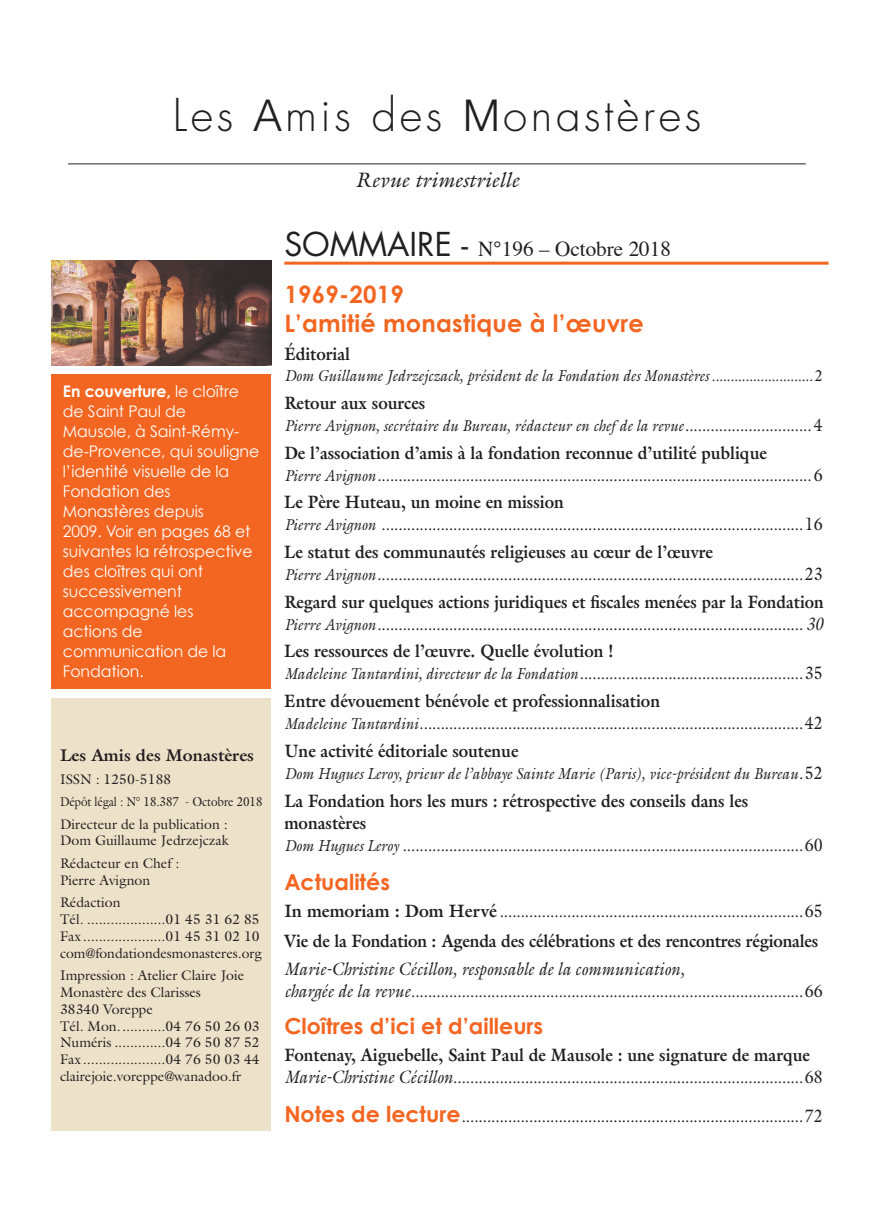
<style>
.page{position:relative;width:874px;height:1214px;background:#fff}
.page>*{position:absolute;margin:0;border:0;box-sizing:border-box;transform-origin:0 0}
.t1{font:300 44px "Futura";letter-spacing:.08em;color:#231f20}
.t2{font:700 24px/29.6px "Century Gothic";letter-spacing:.01em;color:#f36621}
.t3{font:700 22px "Century Gothic";color:#f36621}
.t4{font:21.2px "Times";color:#231f20}
.t5{font:italic 21px "Galliard";color:#231f20}
.t6{font:italic 18px/22px "Galliard";color:#231f20;scale:.9 1}
.t7{font:700 18px/29.6px "Galliard";letter-spacing:-.01em;color:#231f20;scale:.94 1}
.t8{font:700 18px "Galliard";letter-spacing:-.01em;color:#231f20;scale:.9 1}
.t9{font:700 17px "Galliard";color:#231f20}
.t10{font:16px/20px "Century Gothic";letter-spacing:-.005em;color:#fff}
.t11{font:italic 16px "Galliard";color:#231f20;scale:.9 1}
.t12{font:14px/16.8px "Galliard";color:#231f20}
.t13{font:13px "Galliard";letter-spacing:-.01em;color:#231f20;scale:.9 1}
.s1{font-family:"Helvetica Neue"}
.s2{font-weight:700}
.s3{font-family:"Futura";font-size:32px}
.s4{font-style:normal}
.s5{font-size:18px}
.s6{font-style:normal;font-size:18px}
.s7{font-weight:700;font-style:normal}
.s8{font-size:16px}
.s9{font-weight:400;font-style:italic}
.s10{font-weight:400}
.s11{font-family:"Century Gothic";font-weight:700;font-style:normal;font-size:22px;color:#f36621}
</style>
<div class="page">
<hr style="left:68px;top:163px;width:737px;height:1px;background:#231f20">
<div style="left:52px;top:698px;width:219px;height:432px;background:#eee1c9"></div>
<hr style="left:284px;top:261px;width:544px;height:3px;background:#f36621">
<div style="left:52px;top:373px;width:219px;height:315px;background:#f36621"></div>
<img style="left:52px;top:260px;width:219px;height:105px">
<h1 class="t1" style="left:173px;top:88px;width:529px">Les <span class="s1">A</span>mis des <span class="s1">M</span>onastères</h1>
<p class="t10" style="left:63px;top:381px;width:198px"><span class="s2">En couverture,</span> le cloître de Saint Paul de<br>Mausole, à Saint-Rémy&shy;de-Provence, qui souligne l’identité visuelle de la<br>Fondation des<br>Monastères depuis<br>2009. Voir en pages 68 et suivantes la rétrospective des cloîtres qui ont successivement accompagné les<br>actions de communication de la<br>Fondation.</p>
<p class="t9" style="left:60px;top:744px;width:195px">Les Amis des Monastères</p>
<p class="t12" style="left:60px;top:770px;width:113px">ISSN : 1250-5188</p>
<p class="t13" style="left:60px;top:793px;width:226px">Dépôt légal : N° 18.387 - Octobre 2018</p>
<p class="t12" style="left:60px;top:815px;width:170px">Directeur de la publication :<br>Dom Guillaume Jedrzejczak</p>
<p class="t12" style="left:60px;top:854px;width:121px">Rédacteur en Chef :<br>Pierre Avignon</p>
<p class="t12" style="left:60px;top:893px;width:203px">Rédaction<br>Tél. ....................01 45 31 62 85<br>Fax .....................01 45 31 02 10 com@fondationdesmonasteres.org</p>
<p class="t12" style="left:60px;top:966px;width:201px">Impression : Atelier Claire Joie<br>Monastère des Clarisses<br>38340 Voreppe<br>Tél. Mon............04 76 50 26 03<br>Numéris .............04 76 50 87 52<br>Fax .....................04 76 50 03 44 clairejoie.voreppe@wanadoo.fr</p>
<p class="t5" style="left:355px;top:167px;width:165px">Revue trimestrielle</p>
<p class="t4" style="left:284px;top:229px;width:388px"><span class="s3">SOMMAIRE -</span> N°196 – Octobre 2018</p>
<h2 class="t2" style="left:284px;top:278px;width:361px">1969-2019<br>L’amitié monastique à l’œuvre</h2>
<p class="t8" style="left:284px;top:342px;width:75px">Éditorial</p>
<p class="t11" style="left:284px;top:366px;width:599px">Dom Guillaume Jedrzejczack, président de la Fondation des Monastères ........................... <span class="s4">2</span></p>
<p class="t8" style="left:284px;top:391px;width:158px">Retour aux sources</p>
<p class="t11" style="left:284px;top:415px;width:599px">Pierre Avignon, secrétaire du Bureau, rédacteur en chef de la revue<span class="s5">..............................</span> <span class="s6">4</span></p>
<p class="t6" style="left:284px;top:441px;width:599px"><span class="s7">De l’association d’amis à la fondation reconnue d’utilité publique<br></span><span class="s8">Pierre Avignon</span>....................................................................................................... <span class="s4">6</span></p>
<p class="t6" style="left:284px;top:491px;width:599px"><span class="s7">Le Père Huteau, un moine en mission<br></span><span class="s8">Pierre Avignon</span> ....................................................................................................<span class="s4">16</span></p>
<p class="t6" style="left:284px;top:540px;width:599px"><span class="s7">Le statut des communautés religieuses au cœur de l’œuvre<br></span><span class="s8">Pierre Avignon</span>.....................................................................................................<span class="s4">23</span></p>
<p class="t6" style="left:284px;top:590px;width:600px"><span class="s7">Regard sur quelques actions juridiques et fiscales menées par la Fondation<br></span><span class="s8">Pierre Avignon</span>..................................................................................................... 30</p>
<p class="t6" style="left:284px;top:640px;width:599px"><span class="s7">Les ressources de l’œuvre. Quelle évolution !<br></span><span class="s8">Madeleine Tantardini, directeur de la Fondation</span>.....................................................<span class="s4">35</span></p>
<p class="t6" style="left:284px;top:689px;width:599px"><span class="s7">Entre dévouement bénévole et professionnalisation<br></span><span class="s8">Madeleine Tantardini</span>...........................................................................................<span class="s4">42</span></p>
<p class="t8" style="left:284px;top:739px;width:261px">Une activité éditoriale soutenue</p>
<p class="t11" style="left:284px;top:763px;width:599px">Dom Hugues Leroy, prieur de l’abbaye Sainte Marie (Paris), vice-président du Bureau<span class="s5">.</span><span class="s6">52</span></p>
<p class="t6" style="left:284px;top:789px;width:599px"><span class="s7">La Fondation hors les murs : rétrospective des conseils dans les monastères<br></span><span class="s8">Dom Hugues Leroy</span> ...............................................................................................<span class="s4">60</span></p>
<p class="t3" style="left:284px;top:867px;width:107px">Actualités</p>
<p class="t7" style="left:284px;top:896px;width:574px">In memoriam : Dom Hervé <span class="s9">........................................................................</span><span class="s10">65<br></span>Vie de la Fondation : Agenda des célébrations et des rencontres régionales</p>
<p class="t6" style="left:284px;top:957px;width:599px">Marie-Christine Cécillon, responsable de la communication,<br>chargée de la revue.............................................................................................<span class="s4">66</span></p>
<p class="t3" style="left:284px;top:1011px;width:260px">Cloîtres d’ici et d’ailleurs</p>
<p class="t6" style="left:284px;top:1043px;width:599px"><span class="s7">Fontenay, Aiguebelle, Saint Paul de Mausole : une signature de marque<br></span>Marie-Christine Cécillon...................................................................................<span class="s4">68</span></p>
<p class="t6" style="left:284px;top:1104px;width:599px"><span class="s11">Notes de lecture</span>.................................................................................<span class="s4">72</span></p>
</div>
